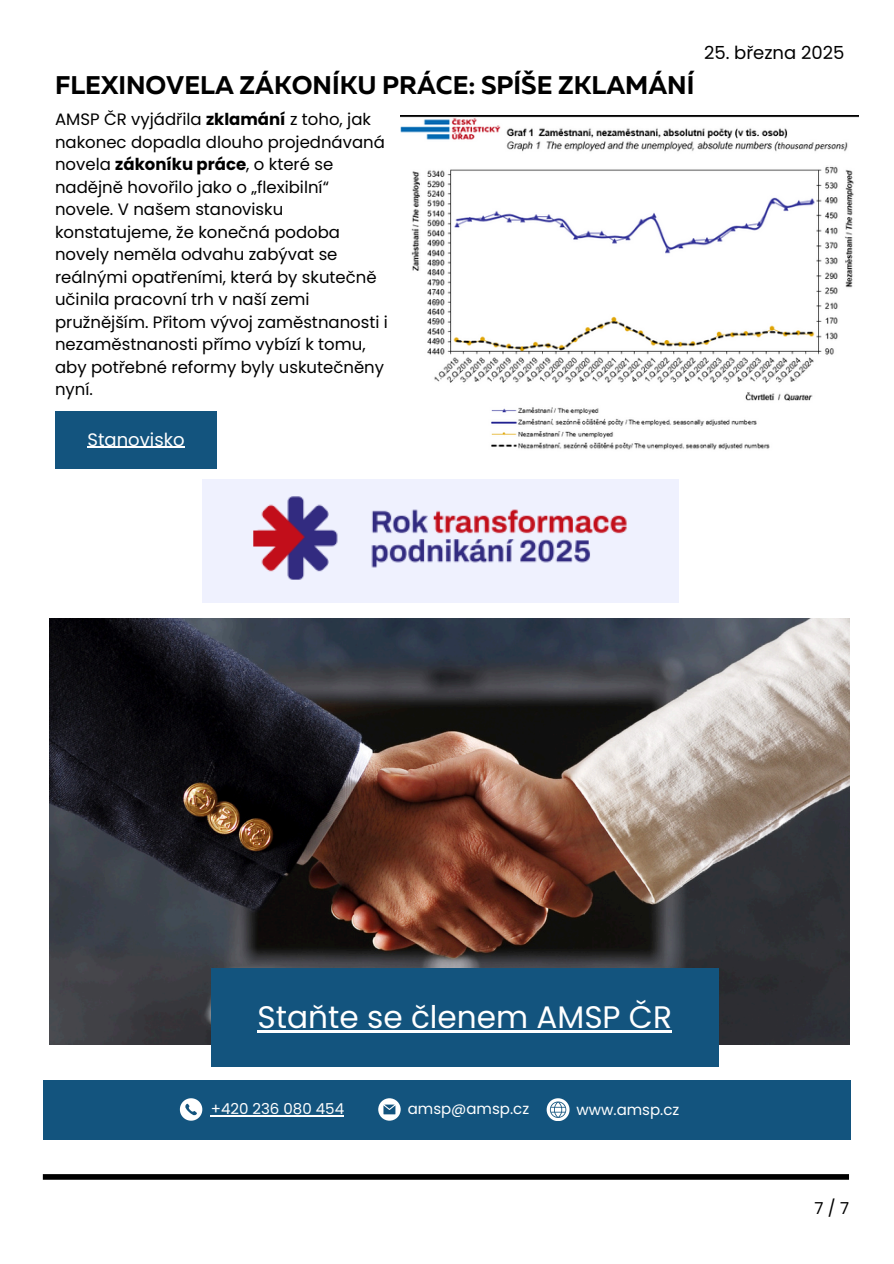
<style>
.page{position:relative;width:894px;height:1264px;background:#fff}
.page>*{position:absolute;margin:0;border:0;box-sizing:border-box;transform-origin:0 0}
.t1{font:31.2px "Poppins";color:#fff}
.t2{font:700 25.5px "Muller";color:#000}
.t3{font:18px "Poppins";color:#000}
.t4{font:18px "Poppins";color:#fff}
.t5{font:16.5px/22.5px "Poppins";color:#000}
.t6{font:15px "Poppins";color:#fff}
.s1{font-weight:700}
</style>
<div class="page">
<div style="left:43px;top:1080px;width:807px;height:59px;background:#13547e"></div>
<svg style="left:84px;top:1043px;width:127px;height:2px"></svg>
<div style="left:43px;top:1174px;width:805px;height:5px;background:#000"></div>
<svg style="left:180px;top:1098px;width:22px;height:22px"></svg>
<svg style="left:378px;top:1098px;width:22px;height:22px"></svg>
<svg style="left:546px;top:1098px;width:23px;height:22px"></svg>
<img style="left:49px;top:618px;width:800px;height:425px">
<div style="left:211px;top:968px;width:507px;height:99px;background:#13547e"></div>
<hr style="left:257px;top:1029px;width:414px;height:3px;background:#fff">
<div style="left:55px;top:411px;width:162px;height:57px;background:#13547e"></div>
<hr style="left:87px;top:447px;width:97px;height:1px;background:#fff">
<img style="left:400px;top:115px;width:458px;height:335px">
<hr style="left:211px;top:1115px;width:133px;height:1px;background:#fff">
<img style="left:202px;top:479px;width:476px;height:123px">
<p class="t2" style="left:55px;top:75px;width:640px">FLEXINOVELA ZÁKONÍKU PRÁCE: SPÍŠE ZKLAMÁNÍ</p>
<h1 class="t5" style="left:55px;top:108px;width:334px">AMSP ČR vyjádřila <span class="s1">zklamání</span> z toho, jak nakonec dopadla dlouho projednávaná novela <span class="s1">zákoníku práce</span>, o které se nadějně hovořilo jako o „flexibilní“ novele. V našem stanovisku konstatujeme, že konečná podoba novely neměla odvahu zabývat se reálnými opatřeními, která by skutečně učinila pracovní trh v naší zemi pružnějším. Přitom vývoj zaměstnanosti i nezaměstnanosti přímo vybízí k tomu, aby potřebné reformy byly uskutečněny nyní.</h1>
<h3 class="t3" style="left:703px;top:40px;width:142px">25. března 2025</h3>
<h3 class="t4" style="left:87px;top:427px;width:99px">Stanovisko</h3>
<h2 class="t1" style="left:257px;top:994px;width:415px">Staňte se členem AMSP ČR</h2>
<p class="t6" style="left:211px;top:1098px;width:135px">+420 236 080 454</p>
<p class="t6" style="left:407px;top:1098px;width:123px">amsp@amsp.cz</p>
<h3 class="t6" style="left:576px;top:1099px;width:104px">www.amsp.cz</h3>
<p class="t5" style="left:814px;top:1196px;width:36px">7/7</p>
</div>
